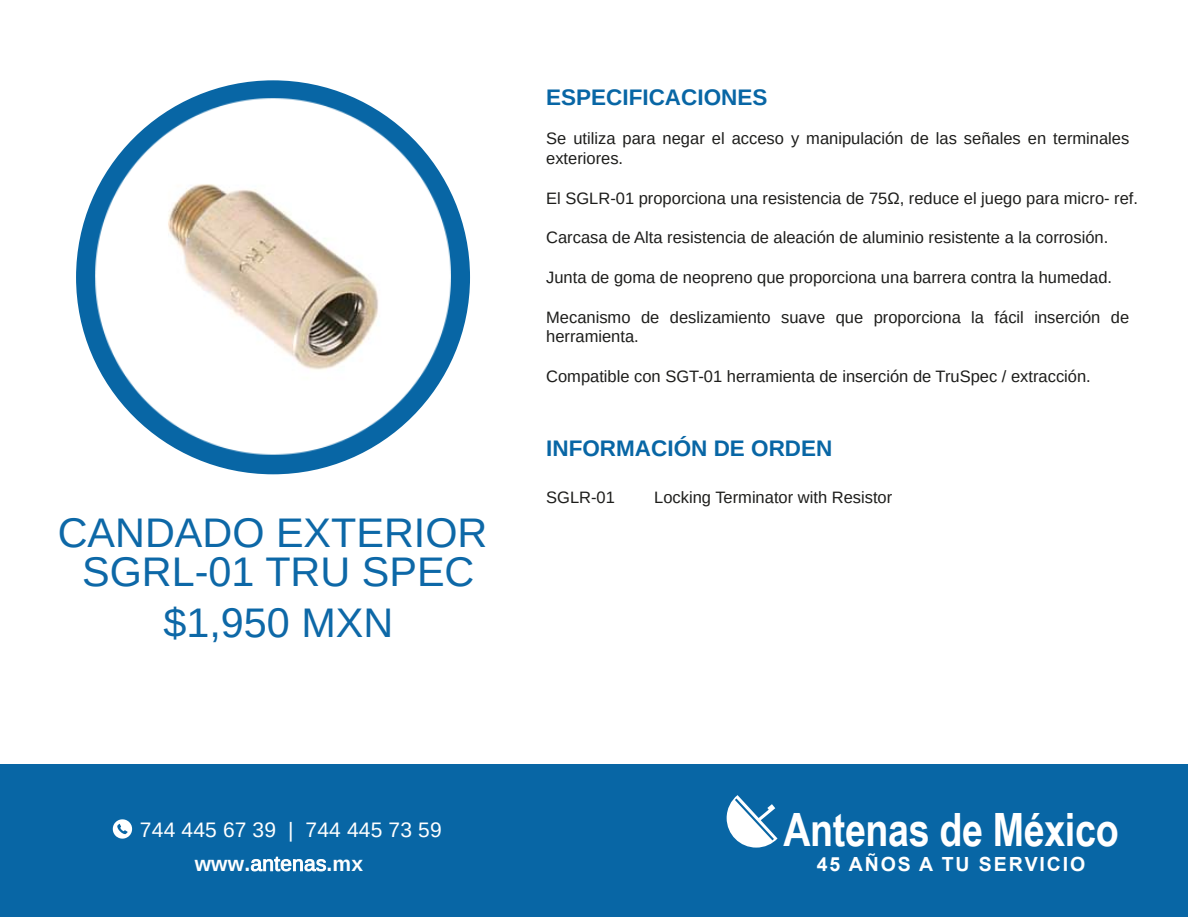
<style>
.page{position:relative;width:1188px;height:918px;background:#fff}
.page>*{position:absolute;margin:0;border:0;box-sizing:border-box;transform-origin:0 0}
.t1{font:700 45.9px "Arial Narrow";letter-spacing:-.01em;color:#fff}
.t2{font:41.4px/39px "Arimo";color:#0d68a7;text-align:center}
.t3{font:700 22.5px "Arimo";color:#0866a5}
.t4{font:21px/33.8px "Arimo";letter-spacing:.01em;color:#fff}
.t5{font:700 19.5px "Arial";letter-spacing:.095em;color:#fff}
.t6{font:16.5px/19.8px "Arimo";color:#1d1d1b}
.s1{font-weight:700}
</style>
<div class="page">
<div style="left:76px;top:80px;width:394px;height:394px;background:#0866a5;border-radius:50%"></div>
<img style="left:76px;top:97px;width:394px;height:361px">
<div style="left:0;top:765px;width:1188px;height:152px;background:#0866a5"></div>
<svg style="left:727px;top:795px;width:51px;height:53px"></svg>
<svg style="left:113px;top:819px;width:19px;height:20px"></svg>
<h2 class="t2" style="left:58px;top:513px;width:431px">CANDADO EXTERIOR<br>SGRL-01 TRU SPEC</h2>
<h2 class="t2" style="left:163px;top:603px;width:231px">$1,950 MXN</h2>
<h3 class="t3" style="left:546px;top:82px;width:223px">ESPECIFICACIONES</h3>
<p class="t6" style="left:546px;top:129px;width:585px">Se utiliza para negar el acceso y manipulación de las señales en terminales exteriores.</p>
<p class="t6" style="left:546px;top:188px;width:593px">El SGLR-01 proporciona una resistencia de 75Ω, reduce el juego para micro- ref.</p>
<p class="t6" style="left:546px;top:228px;width:564px">Carcasa de Alta resistencia de aleación de aluminio resistente a la corrosión.</p>
<p class="t6" style="left:546px;top:268px;width:567px">Junta de goma de neopreno que proporciona una barrera contra la humedad.</p>
<p class="t6" style="left:546px;top:307px;width:585px">Mecanismo de deslizamiento suave que proporciona la fácil inserción de herramienta.</p>
<p class="t6" style="left:546px;top:367px;width:546px">Compatible con SGT-01 herramienta de inserción de TruSpec / extracción.</p>
<h3 class="t3" style="left:546px;top:433px;width:288px">INFORMACIÓN DE ORDEN</h3>
<p class="t6" style="left:546px;top:487px;width:70px">SGLR-01</p>
<p class="t6" style="left:654px;top:487px;width:240px">Locking Terminator with Resistor</p>
<p class="t4" style="left:195px;top:813px;width:249px;text-indent:-55px">744 445 67 39 | 744 445 73 59 <span class="s1">www.</span>antenas<span class="s1">.mx</span></p>
<h1 class="t1" style="left:783px;top:795px;width:337px">Antenas de México</h1>
<p class="t5" style="left:817px;top:851px;width:270px">45 AÑOS A TU SERVICIO</p>
</div>
